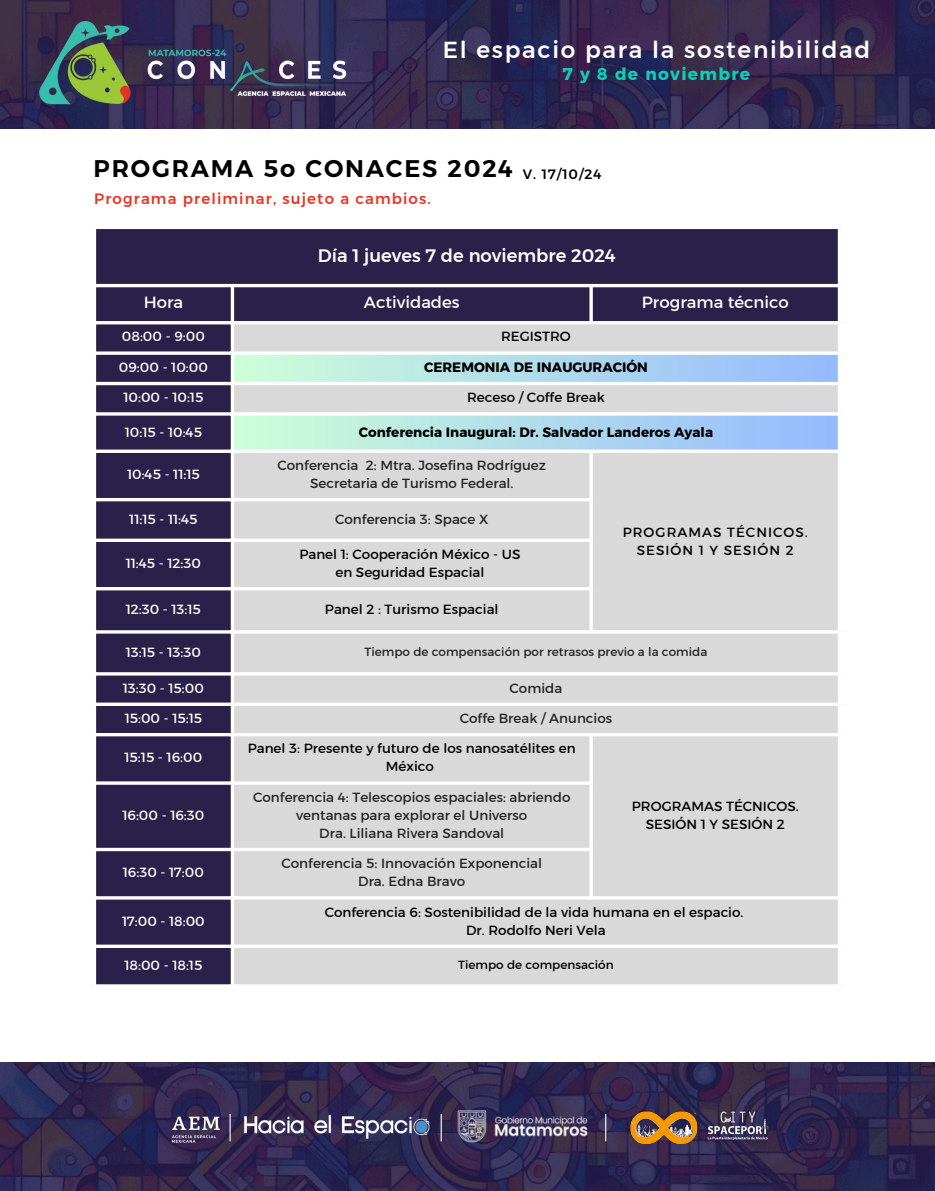
<style>
.page{position:relative;width:935px;height:1191px;background:#fff}
.page>*{position:absolute;margin:0;border:0;box-sizing:border-box;transform-origin:0 0}
.t1{font:700 24px "Kief Montaser Semi";letter-spacing:.075em;color:#000}
.t2{font:23.1px "Kief Montaser Medium";letter-spacing:.075em;color:#fff}
.t3{font:18px "Kief Montaser Medium";color:#fff}
.t4{font:16.95px "Kief Montaser Bold";letter-spacing:.075em;color:#0eceb7}
.t5{font:16.5px "Kief Montaser Regular";color:#fff}
.t6{font:15px "Kief Montaser Medium";letter-spacing:.075em;color:#e93524}
.t7{font:13.5px/18px "Kief Montaser Regular";color:#242424;text-align:center}
.t8{font:13.5px/18px "Kief Montaser Regular";color:#000;text-align:center}
.t9{font:13.5px "Kief Montaser Regular";color:#fff}
.t10{font:13.5px "Kief Montaser Bold";color:#000}
.t11{font:13.5px "Kief Montaser Regular";letter-spacing:.075em;color:#000}
.t12{font:13.5px "Kief Montaser Medium";color:#000}
.t13{font:12px "Kief Montaser Regular";color:#242424}
.t14{font:12px "Kief Montaser Regular";color:#000}
</style>
<div class="page">
<img style="left:0;top:0;width:935px;height:128px">
<img style="left:32px;top:13px;width:324px;height:103px">
<img style="left:0;top:1062px;width:935px;height:128px">
<img style="left:163px;top:1111px;width:57px;height:32px">
<svg style="left:230px;top:1113px;width:1px;height:28px"></svg>
<img style="left:240px;top:1113px;width:193px;height:26px">
<svg style="left:441px;top:1113px;width:1px;height:28px"></svg>
<img style="left:457px;top:1107px;width:133px;height:38px">
<img style="left:630px;top:1111px;width:68px;height:31px">
<img style="left:702px;top:1109px;width:70px;height:31px">
<svg style="left:605px;top:1113px;width:1px;height:28px"></svg>
<div style="left:96px;top:229px;width:742px;height:755px;background:#2a214a"></div>
<div style="left:234px;top:324px;width:604px;height:660px;background:#d9d9d9"></div>
<div style="left:232px;top:353px;width:608px;height:31px;background:linear-gradient(to right,#ceffd8,#95baff)"></div>
<svg style="left:234px;top:415px;width:604px;height:34px;background:#b2dceb"></svg>
<hr style="left:231px;top:287px;width:3px;height:697px;background:#fff">
<svg style="left:589px;top:287px;width:4px;height:34px"></svg>
<svg style="left:589px;top:453px;width:4px;height:177px"></svg>
<svg style="left:589px;top:736px;width:4px;height:160px"></svg>
<hr style="left:838px;top:229px;width:3px;height:755px;background:#fff">
<hr style="left:93px;top:284px;width:748px;height:3px;background:#fff">
<hr style="left:93px;top:321px;width:748px;height:3px;background:#fff">
<svg style="left:96px;top:351px;width:742px;height:4px"></svg>
<hr style="left:93px;top:382px;width:748px;height:3px;background:#fff">
<hr style="left:93px;top:412px;width:748px;height:3px;background:#fff">
<svg style="left:96px;top:449px;width:742px;height:4px"></svg>
<hr style="left:93px;top:498px;width:500px;height:3px;background:#fff">
<svg style="left:96px;top:538px;width:497px;height:4px"></svg>
<hr style="left:93px;top:587px;width:500px;height:3px;background:#fff">
<hr style="left:93px;top:630px;width:748px;height:3px;background:#fff">
<hr style="left:93px;top:672px;width:748px;height:3px;background:#fff">
<svg style="left:96px;top:702px;width:742px;height:4px"></svg>
<hr style="left:93px;top:733px;width:748px;height:3px;background:#fff">
<hr style="left:93px;top:781px;width:500px;height:3px;background:#fff">
<svg style="left:96px;top:847px;width:497px;height:4px"></svg>
<hr style="left:93px;top:896px;width:748px;height:3px;background:#fff">
<hr style="left:93px;top:944px;width:748px;height:3px;background:#fff">
<p class="t2" style="left:443px;top:36px;width:429px">El espacio para la sostenibilidad</p>
<p class="t4" style="left:563px;top:63px;width:189px">7 y 8 de noviembre</p>
<p class="t1" style="left:94px;top:154px;width:421px">PROGRAMA 5o CONACES 2024</p>
<p class="t12" style="left:523px;top:166px;width:81px">V. 17/10/24</p>
<p class="t6" style="left:94px;top:190px;width:338px">Programa preliminar, sujeto a cambios.</p>
<p class="t3" style="left:318px;top:244px;width:299px">Día 1 jueves 7 de noviembre 2024</p>
<p class="t5" style="left:144px;top:292px;width:41px">Hora</p>
<p class="t5" style="left:364px;top:292px;width:97px">Actividades</p>
<p class="t5" style="left:642px;top:292px;width:148px">Programa técnico</p>
<p class="t9" style="left:122px;top:328px;width:84px">08:00 - 9:00</p>
<p class="t8" style="left:501px;top:327px;width:71px">REGISTRO</p>
<p class="t9" style="left:119px;top:359px;width:91px">09:00 - 10:00</p>
<p class="t10" style="left:424px;top:359px;width:225px">CEREMONIA DE INAUGURACIÓN</p>
<p class="t9" style="left:123px;top:389px;width:81px">10:00 - 10:15</p>
<p class="t8" style="left:467px;top:388px;width:139px">Receso / Coffe Break</p>
<p class="t9" style="left:125px;top:423px;width:79px">10:15 - 10:45</p>
<p class="t10" style="left:359px;top:423px;width:356px">Conferencia Inaugural: Dr. Salvador Landeros Ayala</p>
<p class="t9" style="left:127px;top:466px;width:74px">10:45 - 11:15</p>
<p class="t7" style="left:277px;top:456px;width:270px">Conferencia 2: Mtra. Josefina Rodríguez</p>
<p class="t7" style="left:310px;top:474px;width:205px">Secretaria de Turismo Federal.</p>
<p class="t9" style="left:129px;top:511px;width:70px">11:15 - 11:45</p>
<p class="t7" style="left:335px;top:510px;width:155px">Conferencia 3: Space X</p>
<p class="t9" style="left:126px;top:555px;width:77px">11:45 - 12:30</p>
<p class="t8" style="left:299px;top:545px;width:223px">Panel 1: Cooperación México - US</p>
<p class="t8" style="left:335px;top:563px;width:151px">en Seguridad Espacial</p>
<p class="t11" style="left:623px;top:524px;width:187px">PROGRAMAS TÉCNICOS.</p>
<p class="t11" style="left:637px;top:542px;width:159px">SESIÓN 1 Y SESIÓN 2</p>
<p class="t9" style="left:126px;top:601px;width:77px">12:30 - 13:15</p>
<p class="t8" style="left:325px;top:600px;width:175px">Panel 2 : Turismo Espacial</p>
<p class="t9" style="left:126px;top:643px;width:77px">13:15 - 13:30</p>
<p class="t13" style="left:365px;top:644px;width:344px">Tiempo de compensación por retrasos previo a la comida</p>
<p class="t9" style="left:123px;top:679px;width:83px">13:30 - 15:00</p>
<p class="t7" style="left:509px;top:678px;width:54px">Comida</p>
<p class="t9" style="left:125px;top:709px;width:79px">15:00 - 15:15</p>
<p class="t7" style="left:460px;top:709px;width:154px">Coffe Break / Anuncios</p>
<p class="t9" style="left:125px;top:749px;width:79px">15:15 - 16:00</p>
<p class="t8" style="left:248px;top:739px;width:330px">Panel 3: Presente y futuro de los nanosatélites en<br>México</p>
<p class="t8" style="left:632px;top:797px;width:168px">PROGRAMAS TÉCNICOS.</p>
<p class="t8" style="left:646px;top:815px;width:140px">SESIÓN 1 Y SESIÓN 2</p>
<p class="t7" style="left:253px;top:787px;width:319px">Conferencia 4: Telescopios espaciales: abriendo ventanas para explorar el Universo</p>
<p class="t7" style="left:319px;top:823px;width:186px">Dra. Liliana Rivera Sandoval</p>
<p class="t9" style="left:122px;top:806px;width:83px">16:00 - 16:30</p>
<p class="t9" style="left:123px;top:864px;width:83px">16:30 - 17:00</p>
<p class="t9" style="left:122px;top:912px;width:84px">17:00 - 18:00</p>
<p class="t7" style="left:281px;top:854px;width:262px">Conferencia 5: Innovación Exponencial</p>
<p class="t7" style="left:358px;top:872px;width:109px">Dra. Edna Bravo</p>
<p class="t8" style="left:325px;top:902px;width:420px">Conferencia 6: Sostenibilidad de la vida humana en el espacio.</p>
<p class="t8" style="left:466px;top:920px;width:141px">Dr. Rodolfo Neri Vela</p>
<p class="t9" style="left:124px;top:956px;width:79px">18:00 - 18:15</p>
<p class="t14" style="left:458px;top:957px;width:157px">Tiempo de compensación</p>
</div>
